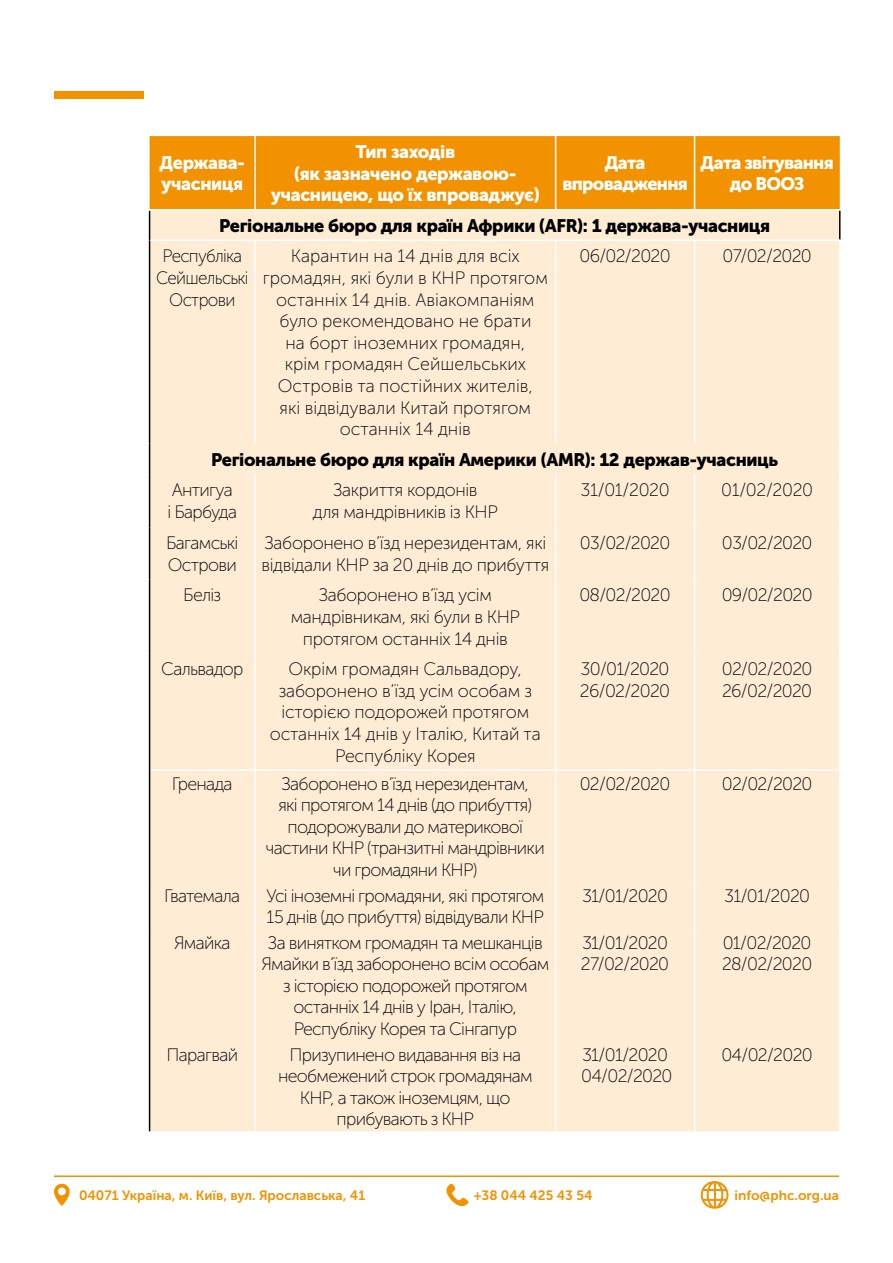
<style>
.page{position:relative;width:893px;height:1263px;background:#fff}
.page>*{position:absolute;margin:0;border:0;box-sizing:border-box;transform-origin:0 0}
.t1{font:18px/21.6px "Museo Sans Cyrl 100";letter-spacing:-.04em;color:#000}
.t2{font:18px/21.6px "Museo Sans Cyrl 100";color:#000;text-align:center}
.t3{font:18px/21.6px "Museo Sans Cyrl 100";letter-spacing:-.02em;color:#000;text-align:center}
.t4{font:18px/21.6px "Museo Sans Cyrl 100";letter-spacing:-.01em;color:#000;text-align:center}
.t5{font:18px "Museo Sans Cyrl 900";letter-spacing:-.02em;color:#000}
.t6{font:18px/21.6px "Museo Sans Cyrl 900";letter-spacing:-.02em;color:#fff}
.t7{font:18px/21.6px "Museo Sans Cyrl 900";letter-spacing:-.04em;color:#fff;text-align:center}
.t8{font:18px/21.6px "Museo Sans Cyrl 100";letter-spacing:-.04em;color:#000;text-align:center;scale:.95 1}
.t9{font:13.5px "Museo Sans Cyrl 700";color:#f19201}
</style>
<div class="page">
<hr style="left:54px;top:1175px;width:785px;height:2px;background:#f19201">
<svg style="left:701px;top:1181px;width:27px;height:28px"></svg>
<svg style="left:54px;top:1184px;width:16px;height:22px"></svg>
<svg style="left:446px;top:1183px;width:23px;height:23px"></svg>
<div style="left:54px;top:91px;width:90px;height:8px;background:#f19201"></div>
<div style="left:150px;top:136px;width:690px;height:73px;background:#f39200"></div>
<div style="left:150px;top:211px;width:689px;height:920px;background:#feecd5"></div>
<svg style="left:149px;top:211px;width:1px;height:29px"></svg>
<svg style="left:839px;top:211px;width:1px;height:29px"></svg>
<hr style="left:254px;top:136px;width:2px;height:73px;background:#fff">
<hr style="left:555px;top:136px;width:1px;height:73px;background:#fff">
<hr style="left:694px;top:136px;width:1px;height:73px;background:#fff">
<hr style="left:150px;top:769px;width:105px;height:2px;background:#fff">
<hr style="left:255px;top:769px;width:301px;height:2px;background:#fff">
<hr style="left:556px;top:769px;width:138px;height:2px;background:#fff">
<hr style="left:694px;top:769px;width:146px;height:2px;background:#fff">
<hr style="left:149px;top:240px;width:1px;height:204px;background:#000">
<hr style="left:149px;top:444px;width:1px;height:30px;background:#000">
<hr style="left:149px;top:474px;width:1px;height:53px;background:#000">
<hr style="left:149px;top:527px;width:1px;height:52px;background:#000">
<hr style="left:149px;top:579px;width:1px;height:74px;background:#000">
<hr style="left:149px;top:653px;width:1px;height:117px;background:#000">
<hr style="left:149px;top:770px;width:1px;height:112px;background:#000">
<hr style="left:149px;top:882px;width:1px;height:47px;background:#000">
<hr style="left:149px;top:929px;width:1px;height:112px;background:#000">
<hr style="left:149px;top:1041px;width:1px;height:90px;background:#000">
<hr style="left:150px;top:240px;width:105px;height:1px;background:#fff">
<hr style="left:255px;top:240px;width:301px;height:1px;background:#fff">
<hr style="left:556px;top:240px;width:138px;height:1px;background:#fff">
<hr style="left:694px;top:240px;width:146px;height:1px;background:#fff">
<hr style="left:254px;top:241px;width:2px;height:203px;background:#fff">
<hr style="left:254px;top:474px;width:2px;height:53px;background:#fff">
<hr style="left:555px;top:241px;width:1px;height:203px;background:#fff">
<hr style="left:555px;top:474px;width:1px;height:53px;background:#fff">
<hr style="left:694px;top:241px;width:1px;height:203px;background:#fff">
<hr style="left:694px;top:474px;width:1px;height:53px;background:#fff">
<hr style="left:254px;top:527px;width:2px;height:52px;background:#fff">
<hr style="left:254px;top:579px;width:2px;height:74px;background:#fff">
<hr style="left:555px;top:527px;width:1px;height:52px;background:#fff">
<hr style="left:555px;top:579px;width:1px;height:74px;background:#fff">
<hr style="left:694px;top:527px;width:1px;height:52px;background:#fff">
<hr style="left:694px;top:579px;width:1px;height:74px;background:#fff">
<hr style="left:254px;top:653px;width:2px;height:116px;background:#fff">
<hr style="left:555px;top:653px;width:1px;height:116px;background:#fff">
<hr style="left:694px;top:653px;width:1px;height:116px;background:#fff">
<hr style="left:254px;top:771px;width:2px;height:111px;background:#fff">
<hr style="left:555px;top:771px;width:1px;height:111px;background:#fff">
<hr style="left:694px;top:771px;width:1px;height:111px;background:#fff">
<hr style="left:254px;top:882px;width:2px;height:47px;background:#fff">
<hr style="left:555px;top:882px;width:1px;height:47px;background:#fff">
<hr style="left:694px;top:882px;width:1px;height:47px;background:#fff">
<hr style="left:254px;top:929px;width:2px;height:112px;background:#fff">
<hr style="left:555px;top:929px;width:1px;height:112px;background:#fff">
<hr style="left:694px;top:929px;width:1px;height:112px;background:#fff">
<hr style="left:254px;top:1041px;width:2px;height:90px;background:#fff">
<hr style="left:555px;top:1041px;width:1px;height:90px;background:#fff">
<hr style="left:694px;top:1041px;width:1px;height:90px;background:#fff">
<p class="t6" style="left:160px;top:152px;width:87px">Держава&shy;учасниця</p>
<p class="t6" style="left:271px;top:141px;width:270px;text-align:center">Тип заходів<br>(як зазначено державою&shy;учасницею, що їх впроваджує)</p>
<p class="t7" style="left:562px;top:152px;width:127px">Дата впровадження</p>
<p class="t7" style="left:701px;top:152px;width:135px">Дата звітування до ВООЗ</p>
<p class="t5" style="left:219px;top:215px;width:552px">Регіональне бюро для країн Африки (AFR): 1 держава-учасниця</p>
<p class="t8" style="left:156px;top:246px;width:99px">Республіка<br>Сейшельські<br>Острови</p>
<p class="t2" style="left:263px;top:246px;width:287px">Карантин на 14 днів для всіх громадян, які були в КНР протягом останніх 14 днів. Авіакомпаніям було рекомендовано не брати<br>на борт іноземних громадян,<br>крім громадян Сейшельських<br>Островів та постійних жителів,<br>які відвідували Китай протягом останніх 14 днів</p>
<p class="t1" style="left:579px;top:246px;width:93px">06/02/2020</p>
<p class="t1" style="left:722px;top:246px;width:91px">07/02/2020</p>
<p class="t5" style="left:211px;top:449px;width:568px">Регіональне бюро для країн Америки (AMR): 12 держав-учасниць</p>
<p class="t1" style="left:168px;top:479px;width:71px">Антигуа і Барбуда</p>
<p class="t3" style="left:313px;top:479px;width:186px">Закриття кордонів<br>для мандрівників із КНР</p>
<p class="t1" style="left:580px;top:479px;width:91px">31/01/2020</p>
<p class="t1" style="left:721px;top:479px;width:94px">01/02/2020</p>
<p class="t1" style="left:166px;top:532px;width:74px">Багамські<br>Острови</p>
<p class="t3" style="left:261px;top:532px;width:289px;text-align:left">Заборонено в’їзд нерезидентам, які відвідали КНР за 20 днів до прибуття</p>
<p class="t1" style="left:580px;top:532px;width:92px">03/02/2020</p>
<p class="t1" style="left:722px;top:532px;width:92px">03/02/2020</p>
<p class="t1" style="left:183px;top:585px;width:40px">Беліз</p>
<p class="t3" style="left:291px;top:585px;width:231px">Заборонено в’їзд усім мандрівникам, які були в КНР протягом останніх 14 днів</p>
<p class="t1" style="left:579px;top:585px;width:93px">08/02/2020</p>
<p class="t1" style="left:722px;top:585px;width:92px">09/02/2020</p>
<p class="t1" style="left:161px;top:658px;width:84px">Сальвадор</p>
<p class="t4" style="left:270px;top:658px;width:272px">Окрім громадян Сальвадору, заборонено в’їзд усім особам з історією подорожей протягом останніх 14 днів у Італію, Китай та<br>Республіку Корея</p>
<p class="t1" style="left:580px;top:658px;width:92px">30/01/2020<br>26/02/2020</p>
<p class="t1" style="left:722px;top:658px;width:92px">02/02/2020<br>26/02/2020</p>
<p class="t1" style="left:172px;top:773px;width:62px">Гренада</p>
<p class="t1" style="left:266px;top:773px;width:280px;text-align:center">Заборонено в’їзд нерезидентам,<br>які протягом 14 днів (до прибуття) подорожували до материкової частини КНР (транзитні мандрівники чи громадяни КНР)</p>
<p class="t1" style="left:580px;top:773px;width:92px">02/02/2020</p>
<p class="t1" style="left:722px;top:773px;width:92px">02/02/2020</p>
<p class="t1" style="left:164px;top:885px;width:77px">Гватемала</p>
<p class="t1" style="left:266px;top:885px;width:279px">Усі іноземні громадяни, які протягом<br>15 днів (до прибуття) відвідували КНР</p>
<p class="t1" style="left:582px;top:885px;width:87px">31/01/2020</p>
<p class="t1" style="left:724px;top:885px;width:87px">31/01/2020</p>
<p class="t1" style="left:174px;top:932px;width:58px">Ямайка</p>
<p class="t1" style="left:261px;top:932px;width:289px;text-align:center">За винятком громадян та мешканців<br>Ямайки в’їзд заборонено всім особам з історією подорожей протягом останніх 14 днів у Іран, Італію,<br>Республіку Корея та Сінгапур</p>
<p class="t1" style="left:581px;top:932px;width:90px">31/01/2020<br>27/02/2020</p>
<p class="t1" style="left:722px;top:932px;width:92px">01/02/2020<br>28/02/2020</p>
<p class="t1" style="left:167px;top:1044px;width:73px">Парагвай</p>
<p class="t1" style="left:278px;top:1044px;width:256px;text-align:center">Призупинено видавання віз на необмежений строк громадянам<br>КНР, а також іноземцям, що прибувають з КНР</p>
<p class="t1" style="left:581px;top:1044px;width:93px">31/01/2020<br>04/02/2020</p>
<p class="t1" style="left:721px;top:1044px;width:93px">04/02/2020</p>
<p class="t9" style="left:79px;top:1188px;width:288px">04071 Україна, м. Київ, вул. Ярославська, 41</p>
<p class="t9" style="left:474px;top:1188px;width:120px">+38 044 425 43 54</p>
<p class="t9" style="left:735px;top:1188px;width:106px">info@phc.org.ua</p>
</div>
